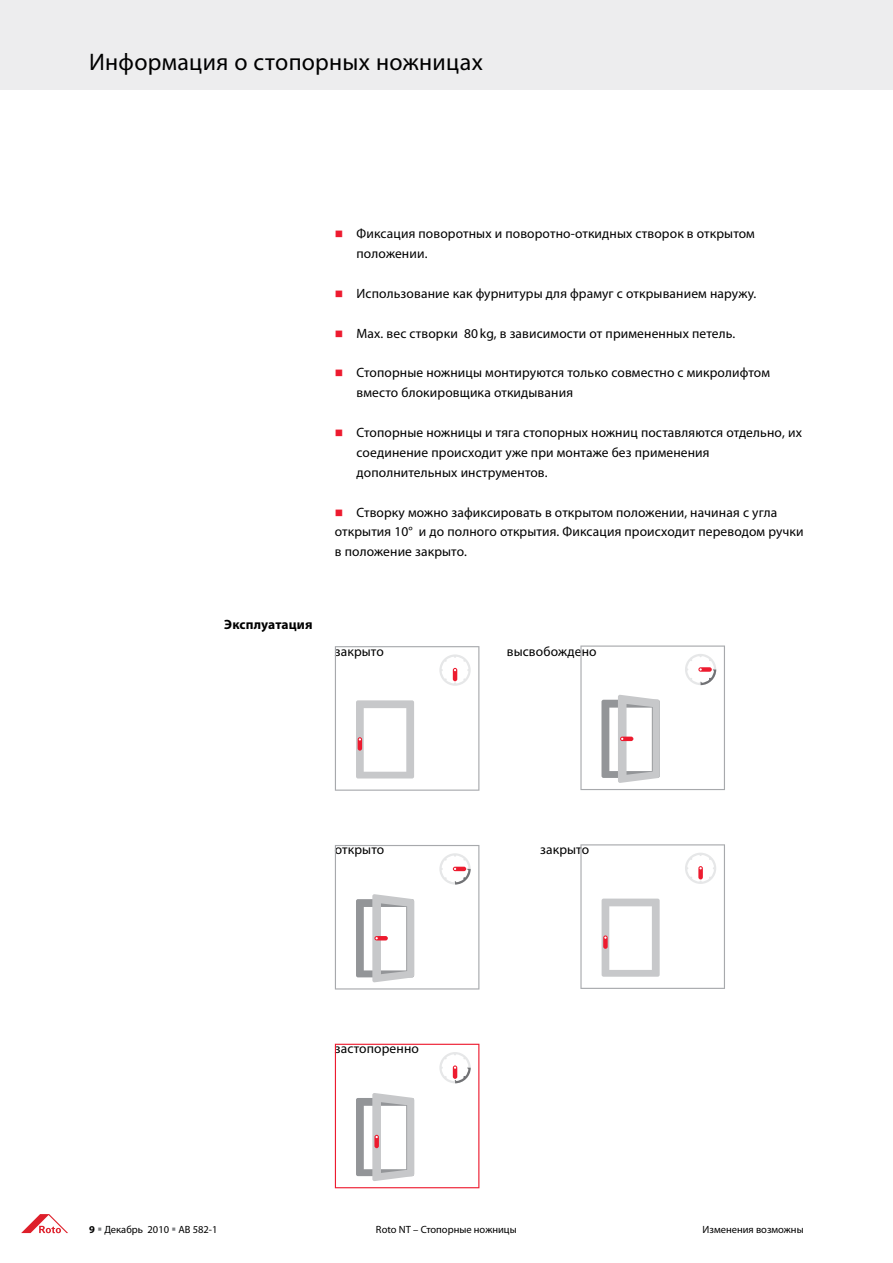
<style>
.page{position:relative;width:893px;height:1263px;background:#fff}
.page>*{position:absolute;margin:0;border:0;box-sizing:border-box;transform-origin:0 0}
.t1{font:24px "Myriad Pro";letter-spacing:.01em;color:#000}
.t2{font:13.5px/19.8px "Myriad Pro";letter-spacing:.01em;color:#000}
.t3{font:700 13.5px "Myriad Pro";letter-spacing:.01em;color:#000}
.t4{font:10.5px "Myriad Pro";color:#000}
.s1{color:#ed1b2f}
.s2{font-weight:700}
.s3{color:#808285}
</style>
<div class="page">
<div style="left:0;top:0;width:893px;height:89px;background:#ededee"></div>
<svg style="left:21px;top:1214px;width:47px;height:19px"></svg>
<svg style="left:335px;top:646px;width:144px;height:145px"></svg>
<svg style="left:335px;top:845px;width:144px;height:144px"></svg>
<svg style="left:335px;top:1044px;width:144px;height:144px"></svg>
<svg style="left:580px;top:645px;width:145px;height:145px"></svg>
<svg style="left:580px;top:844px;width:145px;height:145px"></svg>
<h1 class="t1" style="left:89px;top:47px;width:395px">Информация о стопорных ножницах</h1>
<p class="t2" style="left:357px;top:224px;width:400px;text-indent:-22px"><span class="s1">■</span> Фиксация поворотных и поворотно-откидных створок в открытом положении.</p>
<p class="t2" style="left:335px;top:283px;width:423px"><span class="s1">■</span> Использование как фурнитуры для фрамуг с открыванием наружу.</p>
<p class="t2" style="left:335px;top:323px;width:402px"><span class="s1">■</span> Max. вес створки 80 kg, в зависимости от примененных петель.</p>
<p class="t2" style="left:357px;top:363px;width:415px;text-indent:-22px"><span class="s1">■</span> Стопорные ножницы монтируются только совместно с микролифтом вместо блокировщика откидывания</p>
<p class="t2" style="left:357px;top:422px;width:447px;text-indent:-22px"><span class="s1">■</span> Стопорные ножницы и тяга стопорных ножниц поставляются отдельно, их соединение происходит уже при монтаже без применения дополнительных инструментов.</p>
<p class="t2" style="left:335px;top:502px;width:470px"><span class="s1">■</span> Створку можно зафиксировать в открытом положении, начиная с угла открытия 10° и до полного открытия. Фиксация происходит переводом ручки в положение закрыто.</p>
<p class="t3" style="left:224px;top:616px;width:90px">Эксплуатация</p>
<p class="t2" style="left:335px;top:641px;width:50px">закрыто</p>
<p class="t2" style="left:507px;top:641px;width:91px">высвобождено</p>
<p class="t2" style="left:335px;top:840px;width:51px">открыто</p>
<p class="t2" style="left:540px;top:840px;width:50px">закрыто</p>
<p class="t2" style="left:335px;top:1038px;width:86px">застопоренно</p>
<p class="t4" style="left:89px;top:1223px;width:130px"><span class="s2">9</span> <span class="s3">▪</span> Декабрь 2010 <span class="s3">▪</span> AB 582-1</p>
<p class="t4" style="left:376px;top:1223px;width:142px">Roto NT – Стопорные ножницы</p>
<p class="t4" style="left:702px;top:1223px;width:103px">Изменения возможны</p>
</div>
